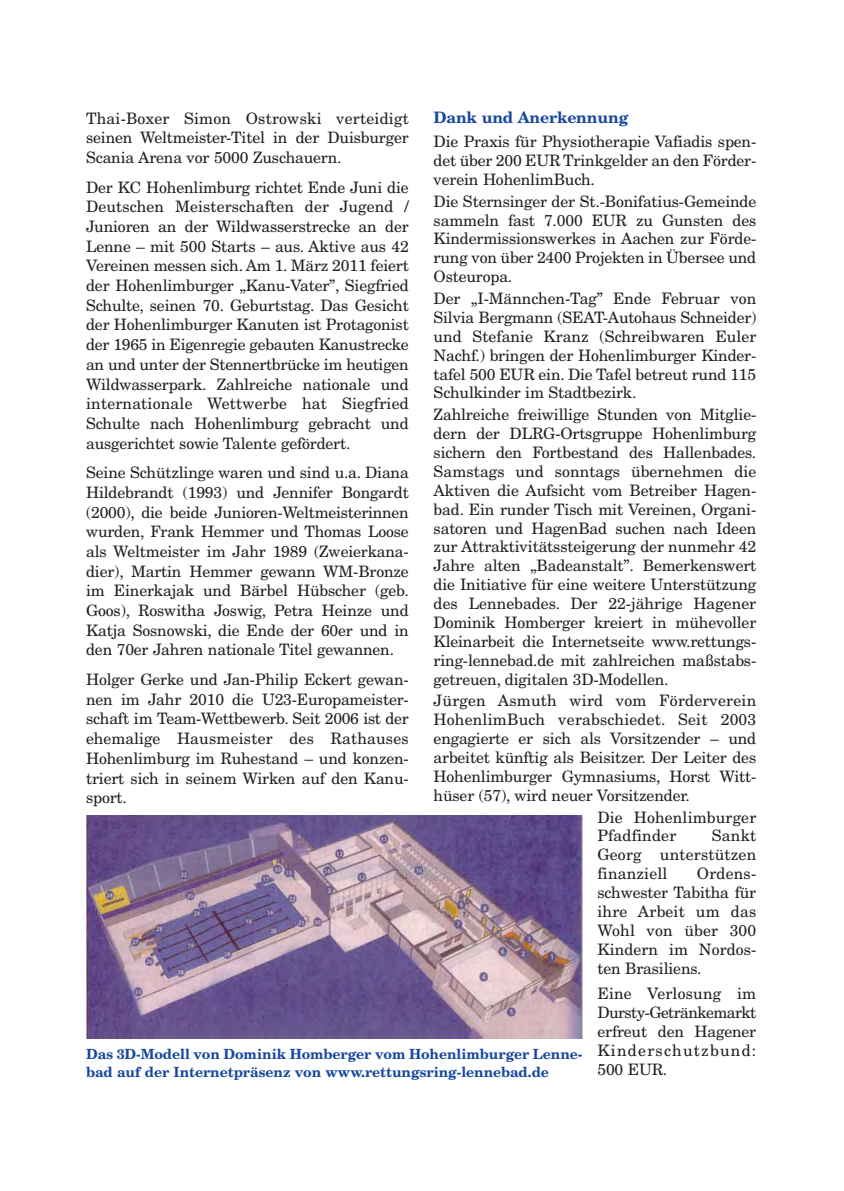
<style>
.page{position:relative;width:844px;height:1191px;background:#fff}
.page>*{position:absolute;margin:0;border:0;box-sizing:border-box;transform-origin:0 0}
.t1{font:15.75px/18.9px "New Century Schlbk";letter-spacing:-.01em;color:#231f20;text-align:justify}
.t2{font:15.75px/18.9px "New Century Schlbk";letter-spacing:.01em;color:#231f20}
.t3{font:700 15.75px "New Century Schlbk";letter-spacing:-.01em;color:#17479e}
.t4{font:700 14px/17.8px "New Century Schlbk";letter-spacing:-.005em;color:#17479e}
</style>
<div class="page">
<img style="left:86px;top:815px;width:496px;height:223px">
<p class="t3" style="left:433px;top:112px;width:196px">Dank und Anerkennung</p>
<p class="t1" style="left:433px;top:134px;width:324px">Die Praxis für Physiotherapie Vafiadis spen&shy;det über 200 EUR Trinkgelder an den Förder&shy;verein HohenlimBuch.</p>
<p class="t1" style="left:433px;top:193px;width:324px">Die Sternsinger der St.-Bonifatius-Gemeinde sammeln fast 7.000 EUR zu Gunsten des Kindermissionswerkes in Aachen zur Förde&shy;rung von über 2400 Projekten in Übersee und Osteuropa.</p>
<p class="t1" style="left:433px;top:290px;width:324px">Der „I-Männchen-Tag” Ende Februar von Silvia Bergmann (SEAT-Autohaus Schneider) und Stefanie Kranz (Schreibwaren Euler Nachf.) bringen der Hohenlimburger Kinder&shy;tafel 500 EUR ein. Die Tafel betreut rund 115<br>Schulkinder im Stadtbezirk.</p>
<p class="t1" style="left:433px;top:406px;width:324px">Zahlreiche freiwillige Stunden von Mitglie&shy;dern der DLRG-Ortsgruppe Hohenlimburg sichern den Fortbestand des Hallenbades.<br>Samstags und sonntags übernehmen die Aktiven die Aufsicht vom Betreiber Hagen&shy;bad. Ein runder Tisch mit Vereinen, Organi&shy;satoren und HagenBad suchen nach Ideen zur Attraktivitätssteigerung der nunmehr 42<br>Jahre alten „Badeanstalt”. Bemerkenswert die Initiative für eine weitere Unterstützung des Lennebades. Der 22-jährige Hagener Dominik Homberger kreiert in mühevoller Kleinarbeit die Internetseite www.rettungs&shy;ring-lennebad.de mit zahlreichen maßstabs&shy;getreuen, digitalen 3D-Modellen.</p>
<p class="t1" style="left:433px;top:693px;width:324px">Jürgen Asmuth wird vom Förderverein HohenlimBuch verabschiedet. Seit 2003 engagierte er sich als Vorsitzender – und arbeitet künftig als Beisitzer. Der Leiter des Hohenlimburger Gymnasiums, Horst Witt&shy;hüser (57), wird neuer Vorsitzender.</p>
<p class="t2" style="left:597px;top:809px;width:160px">Die Hohenlimburger<br>Pfadfinder</p>
<p class="t1" style="left:86px;top:110px;width:324px;line-height:19.6px">Thai-Boxer Simon Ostrowski verteidigt seinen Weltmeister-Titel in der Duisburger Scania Arena vor 5000 Zuschauern.</p>
<p class="t1" style="left:86px;top:178px;width:324px;line-height:19.8px">Der KC Hohenlimburg richtet Ende Juni die Deutschen Meisterschaften der Jugend / Junioren an der Wildwasserstrecke an der Lenne – mit 500 Starts – aus. Aktive aus 42<br>Vereinen messen sich. Am 1. März 2011 feiert der Hohenlimburger „Kanu-Vater”, Siegfried Schulte, seinen 70. Geburtstag. Das Gesicht der Hohenlimburger Kanuten ist Protagonist der 1965 in Eigenregie gebauten Kanustrecke an und unter der Stennertbrücke im heutigen Wildwasserpark. Zahlreiche nationale und internationale Wettwerbe hat Siegfried Schulte nach Hohenlimburg gebracht und ausgerichtet sowie Talente gefördert.</p>
<p class="t1" style="left:86px;top:464px;width:324px;line-height:19.8px">Seine Schützlinge waren und sind u.a. Diana Hildebrandt (1993) und Jennifer Bongardt (2000), die beide Junioren-Weltmeisterinnen wurden, Frank Hemmer und Thomas Loose als Weltmeister im Jahr 1989 (Zweierkana&shy;dier), Martin Hemmer gewann WM-Bronze im Einerkajak und Bärbel Hübscher (geb.<br>Goos), Roswitha Joswig, Petra Heinze und Katja Sosnowski, die Ende der 60er und in den 70er Jahren nationale Titel gewannen.</p>
<p class="t1" style="left:86px;top:671px;width:324px;line-height:19.6px">Holger Gerke und Jan-Philip Eckert gewan&shy;nen im Jahr 2010 die U23-Europameister&shy;schaft im Team-Wettbewerb. Seit 2006 ist der ehemalige Hausmeister des Rathauses Hohenlimburg im Ruhestand – und konzen&shy;triert sich in seinem Wirken auf den Kanu&shy;sport.</p>
<p class="t1" style="left:597px;top:828px;width:160px;text-indent:114px">Sankt Georg unterstützen finanziell</p>
<p class="t1" style="left:597px;top:865px;width:160px;text-indent:99px">Ordens&shy;schwester Tabitha für ihre Arbeit um das Wohl von über 300<br>Kindern im Nordos&shy;ten Brasiliens.</p>
<p class="t1" style="left:597px;top:985px;width:160px">Eine Verlosung im Dursty-Getränkemarkt erfreut den Hagener Kinderschutzbund:<br>500 EUR.</p>
<p class="t4" style="left:86px;top:1046px;width:498px">Das 3D-Modell von Dominik Homberger vom Hohenlimburger Lenne&shy;bad auf der Internetpräsenz von www.rettungsring-lennebad.de</p>
</div>
